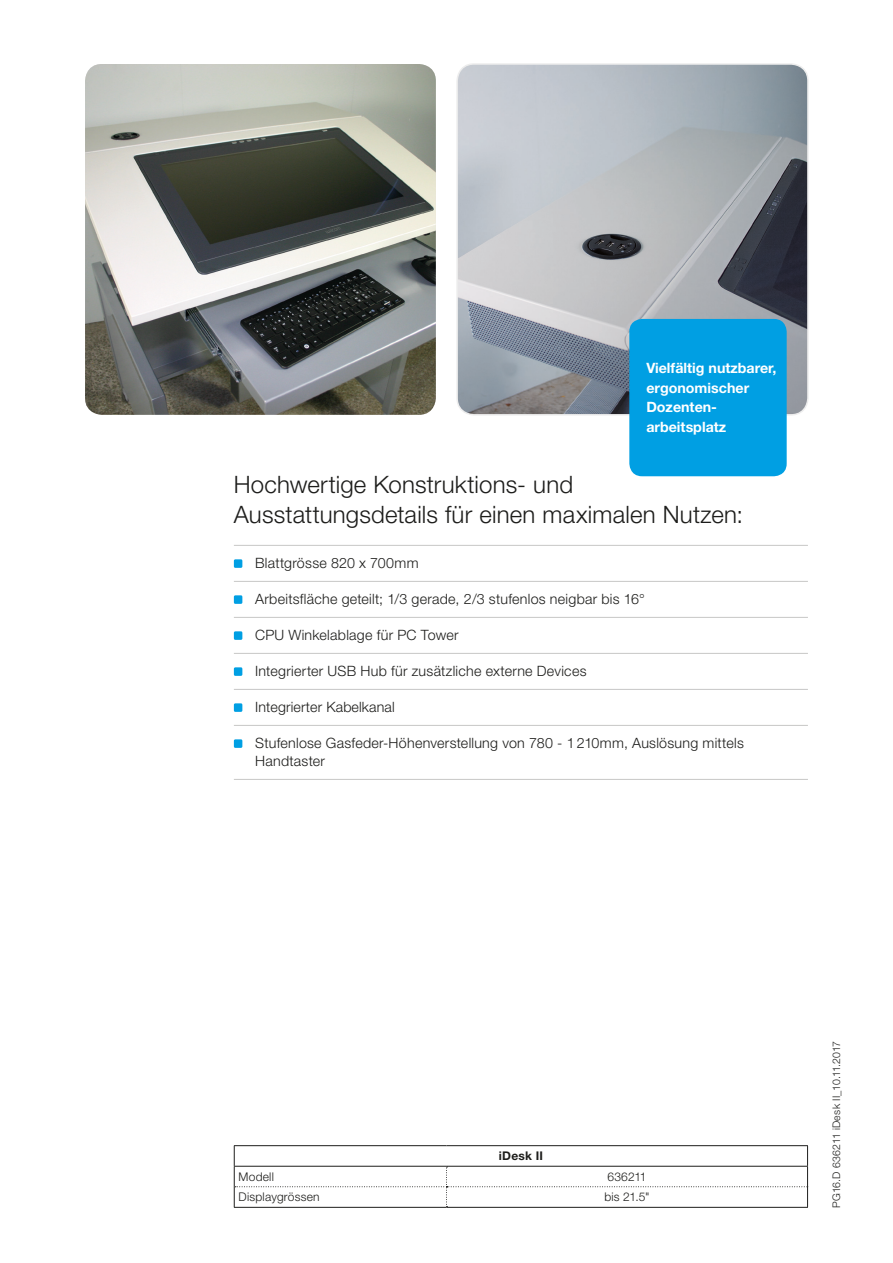
<style>
.page{position:relative;width:893px;height:1263px;background:#fff}
.page>*{position:absolute;margin:0;border:0;box-sizing:border-box;transform-origin:0 0}
.t1{font:300 24px/30px "Helvetica Neue LT Pro";letter-spacing:.005em;color:#1d1d1b}
.t2{font:300 14.25px/18px "Helvetica Neue LT Pro";letter-spacing:.02em;color:#1d1d1b}
.t3{font:700 14.25px/19.5px "Helvetica Neue LT Pro";color:#fff}
.t4{font:300 12px "Helvetica Neue LT Pro";letter-spacing:.02em;color:#1d1d1b}
.t5{font:700 12px "Helvetica Neue LT Pro";letter-spacing:.025em;color:#1d1d1b}
.t6{font:300 10.5px "Helvetica Neue LT Pro";letter-spacing:.015em;color:#1d1d1b}
</style>
<div class="page">
<img style="left:459px;top:66px;width:347px;height:347px">
<div style="left:456px;top:63px;width:353px;height:353px;border:2px solid #ededed;border-radius:17px"></div>
<hr style="left:234px;top:545px;width:574px;height:1px;background:#c7c7c6">
<hr style="left:234px;top:581px;width:574px;height:1px;background:#c7c7c6">
<hr style="left:234px;top:617px;width:574px;height:1px;background:#c7c7c6">
<hr style="left:234px;top:653px;width:574px;height:1px;background:#c7c7c6">
<hr style="left:234px;top:689px;width:574px;height:1px;background:#c7c7c6">
<hr style="left:234px;top:725px;width:574px;height:1px;background:#c7c7c6">
<hr style="left:234px;top:779px;width:574px;height:1px;background:#c7c7c6">
<div style="left:234px;top:559px;width:8px;height:9px;background:#009fe3;border-radius:2px"></div>
<div style="left:234px;top:595px;width:8px;height:9px;background:#009fe3;border-radius:2px"></div>
<div style="left:234px;top:631px;width:8px;height:9px;background:#009fe3;border-radius:2px"></div>
<div style="left:234px;top:667px;width:8px;height:9px;background:#009fe3;border-radius:2px"></div>
<div style="left:234px;top:703px;width:8px;height:9px;background:#009fe3;border-radius:2px"></div>
<div style="left:234px;top:739px;width:8px;height:9px;background:#009fe3;border-radius:2px"></div>
<img style="left:85px;top:64px;width:351px;height:351px">
<div style="left:629px;top:319px;width:158px;height:157px;background:#009fe3;border-radius:13px"></div>
<hr style="left:234px;top:1145px;width:212px;height:1px;background:#1d1d1b">
<hr style="left:446px;top:1145px;width:362px;height:1px;background:#1d1d1b">
<svg style="left:234px;top:1146px;width:574px;height:61px"></svg>
<hr style="left:234px;top:1207px;width:212px;height:1px;background:#1d1d1b">
<hr style="left:446px;top:1207px;width:362px;height:1px;background:#1d1d1b">
<p class="t3" style="left:646px;top:358px;width:132px">Vielfältig nutzbarer, ergonomischer<br>Dozenten&shy;arbeitsplatz</p>
<h1 class="t1" style="left:234px;top:469px;width:511px">Hochwertige Konstruktions- und<br>Ausstattungsdetails für einen maximalen Nutzen:</h1>
<p class="t2" style="left:255px;top:553px;width:165px">Blattgrösse 820 x 700mm</p>
<p class="t2" style="left:255px;top:589px;width:391px">Arbeitsfläche geteilt; 1/3 gerade, 2/3 stufenlos neigbar bis 16°</p>
<p class="t2" style="left:255px;top:625px;width:205px">CPU Winkelablage für PC Tower</p>
<p class="t2" style="left:255px;top:661px;width:333px">Integrierter USB Hub für zusätzliche externe Devices</p>
<p class="t2" style="left:255px;top:697px;width:141px">Integrierter Kabelkanal</p>
<p class="t2" style="left:255px;top:733px;width:490px">Stufenlose Gasfeder-Höhenverstellung von 780 - 1 210mm, Auslösung mittels<br>Handtaster</p>
<p class="t5" style="left:499px;top:1148px;width:46px">iDesk II</p>
<p class="t4" style="left:238px;top:1169px;width:37px">Modell</p>
<p class="t4" style="left:607px;top:1169px;width:41px">636211</p>
<p class="t4" style="left:238px;top:1190px;width:83px">Displaygrössen</p>
<p class="t4" style="left:604px;top:1190px;width:47px">bis 21.5"</p>
<p class="t6" style="left:830px;top:1208px;width:168px;rotate:-90deg">PG16.D 636211 iDesk II_10.11.2017</p>
</div>
